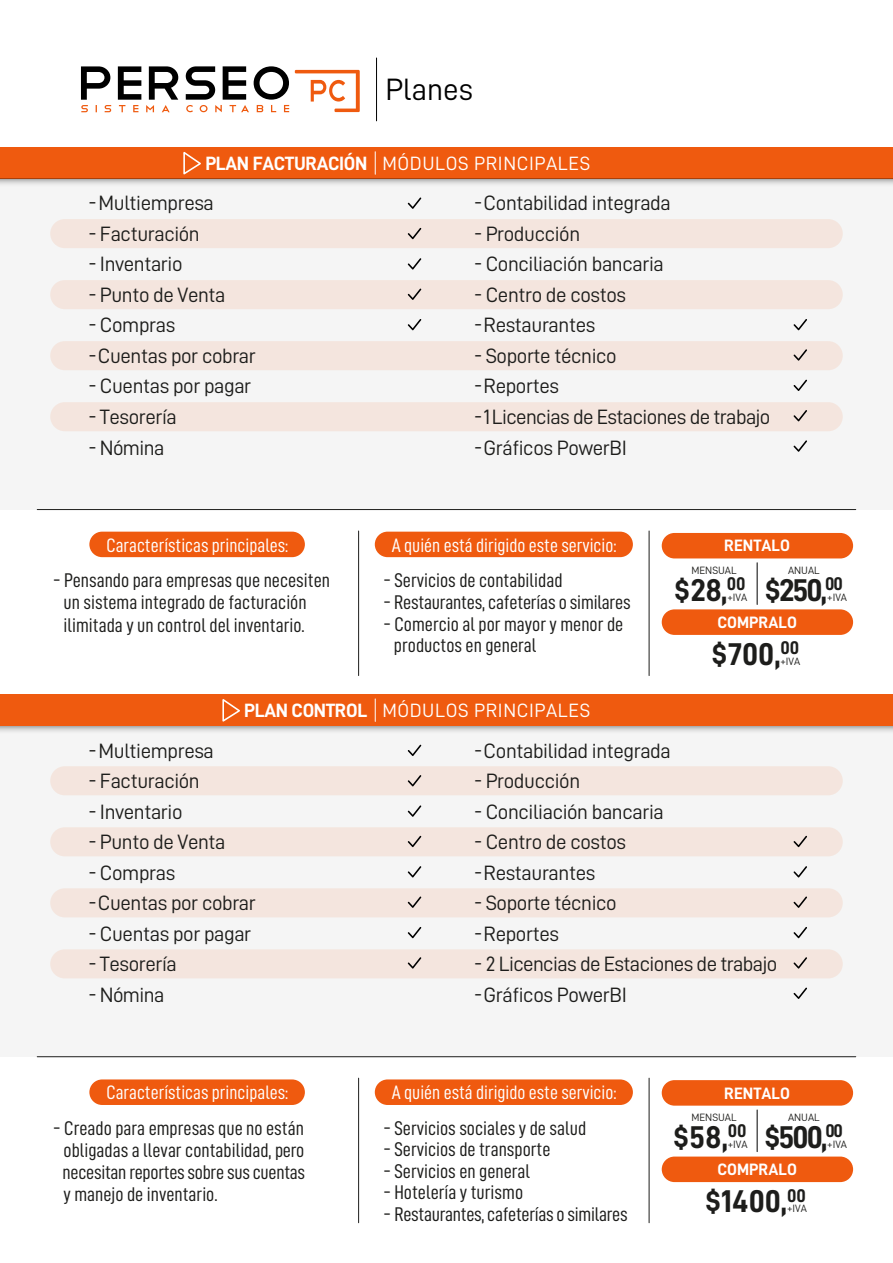
<style>
.page{position:relative;width:893px;height:1263px;background:#fff}
.page>*{position:absolute;margin:0;border:0;box-sizing:border-box;transform-origin:0 0}
.t1{font:31.5px/64.3px "D DIN Bold";color:#1d1d1b;text-align:center}
.t2{font:30.9px "D DIN";color:#000}
.t3{font:20.85px "D DIN";letter-spacing:-.02em;color:#1d1d1b}
.t4{font:19.8px/22px "D DIN Condensed";color:#1d1d1b}
.t5{font:19.5px "D DIN Condensed";color:#fff}
.t6{font:19.35px "D DIN";letter-spacing:.03em;color:#fff}
.t7{font:16.5px "D DIN Bold";color:#fff}
.t8{font:10.65px "D DIN";color:#1d1d1b}
.s1{font-family:"D DIN Bold"}
</style>
<div class="page">
<div style="left:0;top:179px;width:893px;height:330px;background:#f5f5f5"></div>
<div style="left:0;top:726px;width:893px;height:331px;background:#f5f5f5"></div>
<div style="left:662px;top:533px;width:191px;height:25px;background:#ef5a0f;border-radius:13px"></div>
<div style="left:662px;top:609px;width:191px;height:26px;background:#ef5a0f;border-radius:13px"></div>
<div style="left:375px;top:532px;width:258px;height:25px;background:#ef5a0f;border-radius:13px"></div>
<div style="left:375px;top:1079px;width:258px;height:26px;background:#ef5a0f;border-radius:13px"></div>
<div style="left:50px;top:219px;width:793px;height:29px;background:#f4e5de;border-radius:15px"></div>
<div style="left:50px;top:280px;width:793px;height:29px;background:#f4e5de;border-radius:15px"></div>
<div style="left:50px;top:341px;width:793px;height:29px;background:#f4e5de;border-radius:15px"></div>
<div style="left:50px;top:402px;width:793px;height:29px;background:#f4e5de;border-radius:15px"></div>
<hr style="left:376px;top:58px;width:1px;height:63px;background:#000">
<div style="left:0;top:147px;width:893px;height:32px;background:#ef5a0f"></div>
<svg style="left:375px;top:152px;width:1px;height:22px"></svg>
<hr style="left:37px;top:509px;width:819px;height:1px;background:#1d1d1b">
<hr style="left:358px;top:531px;width:1px;height:145px;background:#1d1d1b">
<hr style="left:649px;top:531px;width:1px;height:145px;background:#1d1d1b">
<div style="left:50px;top:766px;width:793px;height:29px;background:#f4e5de;border-radius:15px"></div>
<div style="left:50px;top:827px;width:793px;height:29px;background:#f4e5de;border-radius:15px"></div>
<div style="left:50px;top:888px;width:793px;height:29px;background:#f4e5de;border-radius:15px"></div>
<div style="left:50px;top:949px;width:793px;height:29px;background:#f4e5de;border-radius:15px"></div>
<div style="left:0;top:694px;width:893px;height:32px;background:#ef5a0f"></div>
<svg style="left:375px;top:699px;width:1px;height:22px"></svg>
<hr style="left:37px;top:1056px;width:819px;height:1px;background:#1d1d1b">
<hr style="left:358px;top:1078px;width:1px;height:145px;background:#1d1d1b">
<hr style="left:649px;top:1078px;width:1px;height:145px;background:#1d1d1b">
<svg style="left:81px;top:66px;width:30px;height:46px"></svg>
<svg style="left:118px;top:66px;width:60px;height:46px"></svg>
<svg style="left:186px;top:66px;width:103px;height:46px"></svg>
<svg style="left:295px;top:70px;width:65px;height:42px"></svg>
<hr style="left:757px;top:563px;width:1px;height:41px;background:#000">
<div style="left:662px;top:1080px;width:191px;height:26px;background:#ef5a0f;border-radius:13px"></div>
<div style="left:662px;top:1156px;width:191px;height:26px;background:#ef5a0f;border-radius:13px"></div>
<hr style="left:757px;top:1110px;width:1px;height:42px;background:#000">
<div style="left:89px;top:532px;width:216px;height:25px;background:#ef5a0f;border-radius:13px"></div>
<div style="left:89px;top:1079px;width:216px;height:26px;background:#ef5a0f;border-radius:13px"></div>
<svg style="left:408px;top:197px;width:13px;height:12px"></svg>
<svg style="left:408px;top:228px;width:13px;height:11px"></svg>
<svg style="left:408px;top:258px;width:13px;height:12px"></svg>
<svg style="left:408px;top:288px;width:13px;height:12px"></svg>
<svg style="left:408px;top:319px;width:13px;height:11px"></svg>
<svg style="left:793px;top:319px;width:14px;height:11px"></svg>
<svg style="left:793px;top:349px;width:14px;height:12px"></svg>
<svg style="left:793px;top:380px;width:14px;height:11px"></svg>
<svg style="left:793px;top:410px;width:14px;height:11px"></svg>
<svg style="left:793px;top:440px;width:14px;height:12px"></svg>
<svg style="left:408px;top:745px;width:13px;height:11px"></svg>
<svg style="left:408px;top:775px;width:13px;height:11px"></svg>
<svg style="left:408px;top:805px;width:13px;height:12px"></svg>
<svg style="left:408px;top:836px;width:13px;height:11px"></svg>
<svg style="left:408px;top:866px;width:13px;height:11px"></svg>
<svg style="left:408px;top:896px;width:13px;height:12px"></svg>
<svg style="left:408px;top:927px;width:13px;height:11px"></svg>
<svg style="left:408px;top:957px;width:13px;height:11px"></svg>
<svg style="left:793px;top:836px;width:14px;height:11px"></svg>
<svg style="left:793px;top:866px;width:14px;height:11px"></svg>
<svg style="left:793px;top:896px;width:14px;height:12px"></svg>
<svg style="left:793px;top:927px;width:14px;height:11px"></svg>
<svg style="left:793px;top:957px;width:14px;height:11px"></svg>
<svg style="left:793px;top:987px;width:14px;height:12px"></svg>
<svg style="left:0;top:179px;width:893px;height:5px;background:#ccc"></svg>
<svg style="left:0;top:726px;width:893px;height:6px"></svg>
<svg style="left:183px;top:151px;width:18px;height:24px"></svg>
<svg style="left:222px;top:699px;width:18px;height:23px"></svg>
<h2 class="t2" style="left:385px;top:73px;width:89px">Planes</h2>
<p class="t6" style="left:205px;top:153px;width:386px"><span class="s1">PLAN FACTURACIÓN</span> MÓDULOS PRINCIPALES</p>
<p class="t3" style="left:88px;top:192px;width:127px">- Multiempresa</p>
<p class="t3" style="left:88px;top:222px;width:113px">- Facturación</p>
<p class="t3" style="left:88px;top:253px;width:96px">- Inventario</p>
<p class="t3" style="left:88px;top:283px;width:139px">- Punto de Venta</p>
<p class="t3" style="left:88px;top:314px;width:88px">- Compras</p>
<p class="t3" style="left:88px;top:344px;width:169px">- Cuentas por cobrar</p>
<p class="t3" style="left:88px;top:375px;width:164px">- Cuentas por pagar</p>
<p class="t3" style="left:88px;top:405px;width:90px">- Tesorería</p>
<p class="t3" style="left:88px;top:436px;width:77px">- Nómina</p>
<p class="t5" style="left:106px;top:534px;width:184px">Características principales:</p>
<p class="t4" style="left:64px;top:569px;width:268px;text-indent:-10px">- Pensando para empresas que necesiten un sistema integrado de facturación ilimitada y un control del inventario.</p>
<p class="t3" style="left:474px;top:192px;width:198px">- Contabilidad integrada</p>
<p class="t3" style="left:474px;top:222px;width:107px">- Producción</p>
<p class="t3" style="left:474px;top:253px;width:191px">- Conciliación bancaria</p>
<p class="t3" style="left:474px;top:283px;width:153px">- Centro de costos</p>
<p class="t3" style="left:474px;top:314px;width:123px">- Restaurantes</p>
<p class="t3" style="left:474px;top:344px;width:144px">- Soporte técnico</p>
<p class="t3" style="left:474px;top:375px;width:86px">- Reportes</p>
<p class="t3" style="left:474px;top:405px;width:298px">- 1 Licencias de Estaciones de trabajo</p>
<p class="t3" style="left:474px;top:436px;width:154px">- Gráficos PowerBI</p>
<p class="t5" style="left:392px;top:534px;width:226px">A quién está dirigido este servicio:</p>
<p class="t4" style="left:383px;top:569px;width:180px">- Servicios de contabilidad</p>
<p class="t4" style="left:383px;top:591px;width:249px">- Restaurantes, cafeterías o similares</p>
<p class="t4" style="left:394px;top:612px;width:231px;line-height:21.6px;text-indent:-10px">- Comercio al por mayor y menor de productos en general</p>
<p class="t7" style="left:724px;top:536px;width:67px">RENTALO</p>
<p class="t8" style="left:691px;top:564px;width:47px">MENSUAL</p>
<p class="t8" style="left:788px;top:564px;width:33px">ANUAL</p>
<h1 class="t1" style="left:675px;top:557px;width:170px">$28,<sup>00</sup> $250,<sup>00 </sup>$700,<sup>00</sup></h1>
<p class="t8" style="left:727px;top:591px;width:21px">+IVA</p>
<p class="t8" style="left:827px;top:591px;width:21px">+IVA</p>
<p class="t7" style="left:717px;top:613px;width:81px">COMPRALO</p>
<p class="t8" style="left:780px;top:655px;width:21px">+IVA</p>
<p class="t6" style="left:244px;top:700px;width:347px"><span class="s1">PLAN CONTROL</span> MÓDULOS PRINCIPALES</p>
<p class="t3" style="left:88px;top:739px;width:127px">- Multiempresa</p>
<p class="t3" style="left:88px;top:769px;width:113px">- Facturación</p>
<p class="t3" style="left:88px;top:800px;width:96px">- Inventario</p>
<p class="t3" style="left:88px;top:830px;width:139px">- Punto de Venta</p>
<p class="t3" style="left:88px;top:861px;width:88px">- Compras</p>
<p class="t3" style="left:88px;top:891px;width:169px">- Cuentas por cobrar</p>
<p class="t3" style="left:88px;top:922px;width:164px">- Cuentas por pagar</p>
<p class="t3" style="left:88px;top:953px;width:90px">- Tesorería</p>
<p class="t3" style="left:88px;top:983px;width:77px">- Nómina</p>
<p class="t5" style="left:106px;top:1081px;width:184px">Características principales:</p>
<p class="t4" style="left:63px;top:1116px;width:244px;text-align:justify;text-indent:-10px">- Creado para empresas que no están obligadas a llevar contabilidad, pero necesitan reportes sobre sus cuentas y manejo de inventario.</p>
<p class="t3" style="left:474px;top:739px;width:198px">- Contabilidad integrada</p>
<p class="t3" style="left:474px;top:769px;width:107px">- Producción</p>
<p class="t3" style="left:474px;top:800px;width:191px">- Conciliación bancaria</p>
<p class="t3" style="left:474px;top:830px;width:153px">- Centro de costos</p>
<p class="t3" style="left:474px;top:861px;width:123px">- Restaurantes</p>
<p class="t3" style="left:474px;top:891px;width:144px">- Soporte técnico</p>
<p class="t3" style="left:474px;top:922px;width:86px">- Reportes</p>
<p class="t3" style="left:474px;top:953px;width:305px">- 2 Licencias de Estaciones de trabajo</p>
<p class="t3" style="left:474px;top:983px;width:154px">- Gráficos PowerBI</p>
<p class="t5" style="left:392px;top:1081px;width:226px">A quién está dirigido este servicio:</p>
<p class="t4" style="left:383px;top:1116px;width:204px">- Servicios sociales y de salud</p>
<p class="t4" style="left:383px;top:1138px;width:169px">- Servicios de transporte</p>
<p class="t4" style="left:383px;top:1159px;width:148px">- Servicios en general</p>
<p class="t4" style="left:383px;top:1181px;width:141px">- Hotelería y turismo</p>
<p class="t4" style="left:383px;top:1202px;width:246px">- Restaurantes, cafeterías o similares</p>
<p class="t7" style="left:724px;top:1084px;width:67px">RENTALO</p>
<p class="t8" style="left:691px;top:1111px;width:47px">MENSUAL</p>
<p class="t8" style="left:788px;top:1111px;width:33px">ANUAL</p>
<h1 class="t1" style="left:674px;top:1104px;width:171px">$58,<sup>00</sup> $500,<sup>00 </sup>$1400,<sup>00</sup></h1>
<p class="t8" style="left:728px;top:1138px;width:21px">+IVA</p>
<p class="t8" style="left:827px;top:1138px;width:21px">+IVA</p>
<p class="t7" style="left:717px;top:1160px;width:81px">COMPRALO</p>
<p class="t8" style="left:787px;top:1203px;width:21px">+IVA</p>
</div>
